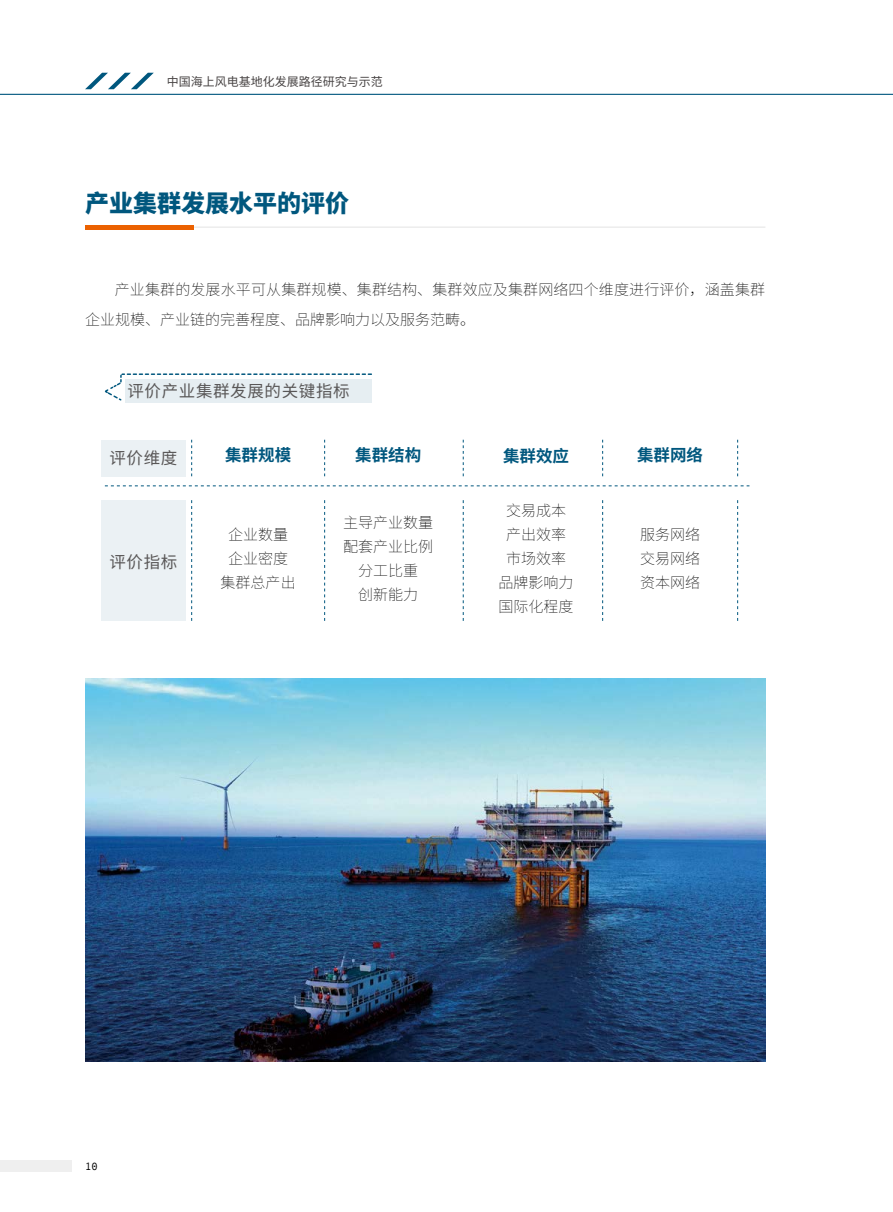
<style>
.page{position:relative;width:893px;height:1212px;background:#fff}
.page>*{position:absolute;margin:0;border:0;box-sizing:border-box;transform-origin:0 0}
.t1{font:800 24px "Source Han Sans CN";color:#00577e}
.t2{font:16.5px "Source Han Sans CN";letter-spacing:.04em;color:#595757}
.t3{font:700 16.5px "Source Han Sans CN";color:#00577e}
.t4{font:200 15px/24px "Source Han Sans CN";color:#000;text-align:center}
.t5{font:12px "Source Han Sans CN";color:#474343}
.t6{font:10.5px "Andale Mono";color:#000}
</style>
<div class="page">
<div style="left:0;top:1160px;width:72px;height:11px;background:#efefef"></div>
<hr style="left:0;top:94px;width:893px;height:1px;background:#00577e">
<svg style="left:85px;top:73px;width:69px;height:16px"></svg>
<div style="left:101px;top:440px;width:85px;height:36px;background:#ebf1f4"></div>
<div style="left:101px;top:500px;width:85px;height:121px;background:#ebf1f4"></div>
<svg style="left:104px;top:373px;width:267px;height:29px"></svg>
<svg style="left:191px;top:440px;width:1px;height:36px"></svg>
<svg style="left:191px;top:500px;width:1px;height:121px"></svg>
<svg style="left:324px;top:440px;width:1px;height:36px"></svg>
<svg style="left:324px;top:500px;width:1px;height:121px"></svg>
<svg style="left:463px;top:440px;width:1px;height:36px"></svg>
<svg style="left:463px;top:500px;width:1px;height:121px"></svg>
<svg style="left:602px;top:440px;width:1px;height:36px"></svg>
<svg style="left:737px;top:440px;width:1px;height:36px"></svg>
<svg style="left:602px;top:500px;width:1px;height:121px"></svg>
<svg style="left:737px;top:500px;width:1px;height:121px"></svg>
<svg style="left:105px;top:485px;width:644px;height:1px"></svg>
<img style="left:85px;top:678px;width:680px;height:383px">
<hr style="left:102px;top:227px;width:663px;height:1px;background:#e6e6e6">
<hr style="left:85px;top:225px;width:109px;height:4px;background:#eb6100">
<p class="t5" style="left:167px;top:74px;width:217px">中国海上风电基地化发展路径研究与示范</p>
<h1 class="t1" style="left:85px;top:190px;width:265px">产业集群发展水平的评价</h1>
<p class="t4" style="left:85px;top:275px;width:682px;line-height:30px;text-align:left;text-indent:30px">产业集群的发展水平可从集群规模、集群结构、集群效应及集群网络四个维度进行评价，涵盖集群企业规模、产业链的完善程度、品牌影响力以及服务范畴。</p>
<p class="t2" style="left:127px;top:381px;width:224px">评价产业集群发展的关键指标</p>
<p class="t2" style="left:109px;top:449px;width:69px">评价维度</p>
<p class="t2" style="left:109px;top:553px;width:69px">评价指标</p>
<p class="t3" style="left:225px;top:446px;width:67px">集群规模</p>
<p class="t3" style="left:355px;top:446px;width:67px">集群结构</p>
<p class="t3" style="left:503px;top:447px;width:67px">集群效应</p>
<p class="t3" style="left:637px;top:446px;width:67px">集群网络</p>
<p class="t4" style="left:221px;top:523px;width:76px">企业数量企业密度集群总产出</p>
<p class="t4" style="left:343px;top:511px;width:91px">主导产业数量配套产业比例分工比重<br>创新能力</p>
<p class="t4" style="left:499px;top:499px;width:76px">交易成本产出效率市场效率品牌影响力国际化程度</p>
<p class="t4" style="left:640px;top:523px;width:61px;text-align:justify">服务网络交易网络资本网络</p>
<p class="t6" style="left:85px;top:1159px;width:14px">10</p>
</div>
